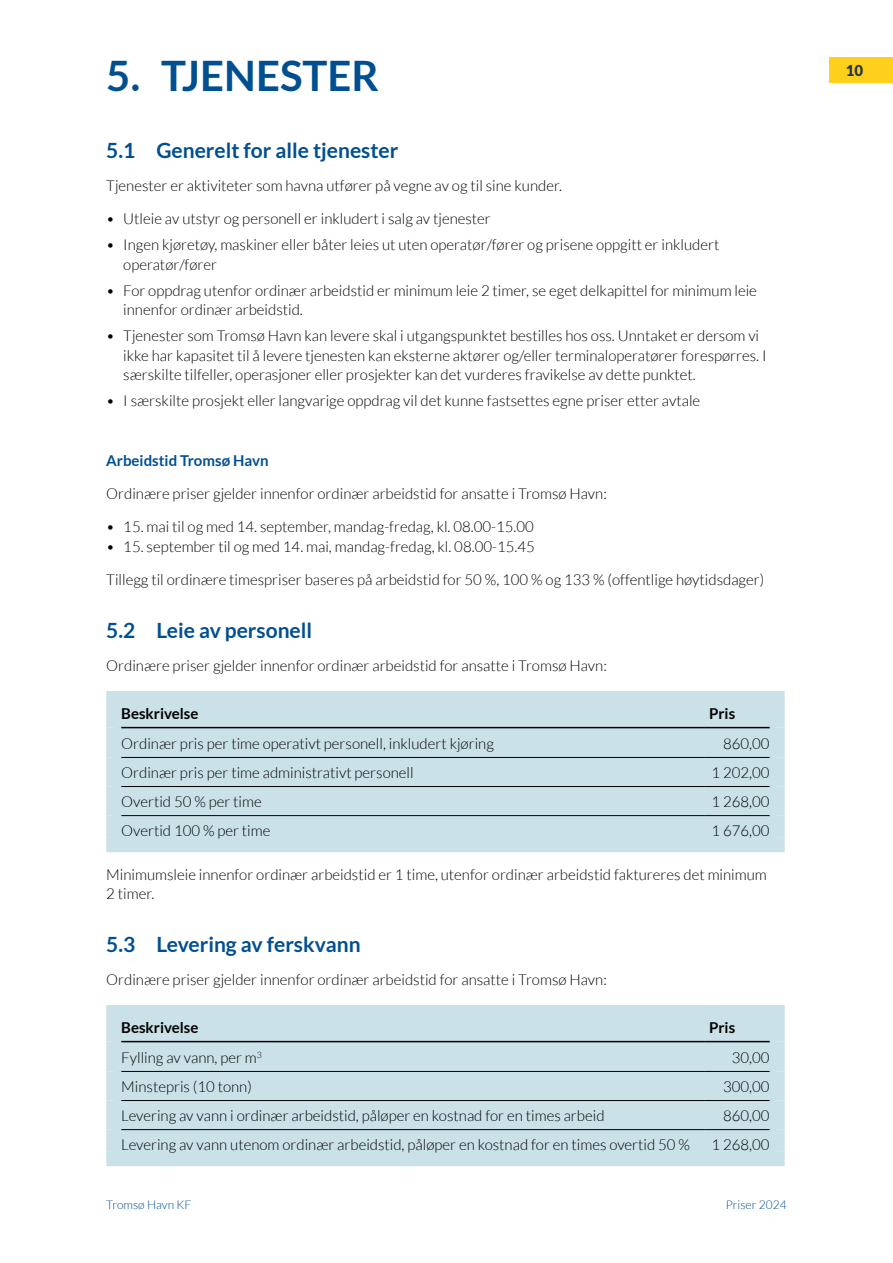
<style>
.page{position:relative;width:893px;height:1263px;background:#fff}
.page>*{position:absolute;margin:0;border:0;box-sizing:border-box;transform-origin:0 0}
.t1{font:700 42px "Lato";color:#004f91}
.t2{font:700 21px "Lato";color:#004f91}
.t3{font:300 15px/19.5px "Lato";color:#000}
.t4{font:700 15px "Lato";color:#000}
.t5{font:700 15px "Lato";color:#004f91}
.t6{font:900 15px "Lato";color:#283542}
.t7{font:300 12px "Lato";color:#004f91}
</style>
<div class="page">
<div style="left:829px;top:57px;width:64px;height:26px;background:#fecf1b"></div>
<div style="left:121px;top:706px;width:649px;height:131px;background:#cae1e8"></div>
<div style="left:106px;top:691px;width:599px;height:15px;background:#cae1e8"></div>
<div style="left:106px;top:706px;width:15px;height:22px;background:#cae1e8"></div>
<div style="left:705px;top:691px;width:80px;height:15px;background:#cae1e8"></div>
<div style="left:106px;top:728px;width:15px;height:29px;background:#cae1e8"></div>
<div style="left:106px;top:757px;width:15px;height:29px;background:#cae1e8"></div>
<div style="left:106px;top:786px;width:15px;height:30px;background:#cae1e8"></div>
<div style="left:106px;top:816px;width:15px;height:21px;background:#cae1e8"></div>
<div style="left:770px;top:706px;width:15px;height:22px;background:#cae1e8"></div>
<div style="left:770px;top:728px;width:15px;height:29px;background:#cae1e8"></div>
<div style="left:770px;top:757px;width:15px;height:29px;background:#cae1e8"></div>
<div style="left:770px;top:786px;width:15px;height:30px;background:#cae1e8"></div>
<div style="left:770px;top:816px;width:15px;height:21px;background:#cae1e8"></div>
<hr style="left:121px;top:727px;width:584px;height:1px;background:#000">
<hr style="left:705px;top:727px;width:65px;height:1px;background:#000">
<hr style="left:121px;top:757px;width:584px;height:1px;background:#000">
<hr style="left:705px;top:757px;width:65px;height:1px;background:#000">
<hr style="left:121px;top:786px;width:584px;height:1px;background:#000">
<hr style="left:705px;top:786px;width:65px;height:1px;background:#000">
<hr style="left:121px;top:815px;width:584px;height:1px;background:#000">
<hr style="left:705px;top:815px;width:65px;height:1px;background:#000">
<div style="left:106px;top:837px;width:599px;height:15px;background:#cae1e8"></div>
<div style="left:705px;top:837px;width:80px;height:15px;background:#cae1e8"></div>
<div style="left:121px;top:1020px;width:649px;height:131px;background:#cae1e8"></div>
<div style="left:106px;top:1005px;width:599px;height:15px;background:#cae1e8"></div>
<div style="left:106px;top:1020px;width:15px;height:21px;background:#cae1e8"></div>
<div style="left:705px;top:1005px;width:80px;height:15px;background:#cae1e8"></div>
<div style="left:106px;top:1041px;width:15px;height:30px;background:#cae1e8"></div>
<div style="left:106px;top:1071px;width:15px;height:29px;background:#cae1e8"></div>
<div style="left:106px;top:1100px;width:15px;height:29px;background:#cae1e8"></div>
<div style="left:106px;top:1129px;width:15px;height:22px;background:#cae1e8"></div>
<div style="left:770px;top:1020px;width:15px;height:21px;background:#cae1e8"></div>
<div style="left:770px;top:1041px;width:15px;height:30px;background:#cae1e8"></div>
<div style="left:770px;top:1071px;width:15px;height:29px;background:#cae1e8"></div>
<div style="left:770px;top:1100px;width:15px;height:29px;background:#cae1e8"></div>
<div style="left:770px;top:1129px;width:15px;height:22px;background:#cae1e8"></div>
<hr style="left:121px;top:1041px;width:584px;height:1px;background:#000">
<hr style="left:705px;top:1041px;width:65px;height:1px;background:#000">
<hr style="left:121px;top:1071px;width:584px;height:1px;background:#000">
<hr style="left:705px;top:1071px;width:65px;height:1px;background:#000">
<hr style="left:121px;top:1100px;width:584px;height:1px;background:#000">
<hr style="left:705px;top:1100px;width:65px;height:1px;background:#000">
<hr style="left:121px;top:1129px;width:584px;height:1px;background:#000">
<hr style="left:705px;top:1129px;width:65px;height:1px;background:#000">
<div style="left:106px;top:1151px;width:599px;height:15px;background:#cae1e8"></div>
<div style="left:705px;top:1151px;width:80px;height:15px;background:#cae1e8"></div>
<h1 class="t1" style="left:106px;top:52px;width:274px">5. TJENESTER</h1>
<h2 class="t2" style="left:106px;top:138px;width:294px">5.1 Generelt for alle tjenester</h2>
<p class="t3" style="left:106px;top:176px;width:457px">Tjenester er aktiviteter som havna utfører på vegne av og til sine kunder.</p>
<p class="t3" style="left:106px;top:209px;width:386px">• Utleie av utstyr og personell er inkludert i salg av tjenester</p>
<p class="t3" style="left:123px;top:235px;width:598px;text-indent:-17px">• Ingen kjøretøy, maskiner eller båter leies ut uten operatør/fører og prisene oppgitt er inkludert operatør/fører</p>
<p class="t3" style="left:123px;top:281px;width:635px;text-indent:-17px">• For oppdrag utenfor ordinær arbeidstid er minimum leie 2 timer, se eget delkapittel for minimum leie innenfor ordinær arbeidstid.</p>
<p class="t3" style="left:123px;top:326px;width:645px;text-indent:-17px">• Tjenester som Tromsø Havn kan levere skal i utgangspunktet bestilles hos oss. Unntaket er dersom vi ikke har kapasitet til å levere tjenesten kan eksterne aktører og/eller terminaloperatører forespørres. I særskilte tilfeller, operasjoner eller prosjekter kan det vurderes fravikelse av dette punktet.</p>
<p class="t3" style="left:106px;top:391px;width:595px">• I særskilte prosjekt eller langvarige oppdrag vil det kunne fastsettes egne priser etter avtale</p>
<p class="t5" style="left:106px;top:451px;width:164px">Arbeidstid Tromsø Havn</p>
<p class="t3" style="left:106px;top:484px;width:502px">Ordinære priser gjelder innenfor ordinær arbeidstid for ansatte i Tromsø Havn:</p>
<p class="t3" style="left:106px;top:517px;width:429px">• 15. mai til og med 14. september, mandag-fredag, kl. 08.00-15.00</p>
<p class="t3" style="left:106px;top:537px;width:430px">• 15. september til og med 14. mai, mandag-fredag, kl. 08.00-15.45</p>
<p class="t3" style="left:106px;top:570px;width:659px">Tillegg til ordinære timespriser baseres på arbeidstid for 50 %, 100 % og 133 % (offentlige høytidsdager)</p>
<h2 class="t2" style="left:106px;top:618px;width:207px">5.2 Leie av personell</h2>
<p class="t3" style="left:106px;top:656px;width:502px">Ordinære priser gjelder innenfor ordinær arbeidstid for ansatte i Tromsø Havn:</p>
<p class="t4" style="left:121px;top:705px;width:79px">Beskrivelse</p>
<p class="t4" style="left:709px;top:705px;width:28px">Pris</p>
<p class="t3" style="left:121px;top:734px;width:374px">Ordinær pris per time operativt personell, inkludert kjøring</p>
<p class="t3" style="left:723px;top:734px;width:48px">860,00</p>
<p class="t3" style="left:121px;top:763px;width:294px">Ordinær pris per time administrativt personell</p>
<p class="t3" style="left:712px;top:763px;width:60px">1 202,00</p>
<p class="t3" style="left:121px;top:792px;width:142px">Overtid 50 % per time</p>
<p class="t3" style="left:712px;top:792px;width:60px">1 268,00</p>
<p class="t3" style="left:121px;top:821px;width:151px">Overtid 100 % per time</p>
<p class="t3" style="left:712px;top:821px;width:60px">1 676,00</p>
<p class="t3" style="left:106px;top:864px;width:662px">Minimumsleie innenfor ordinær arbeidstid er 1 time, utenfor ordinær arbeidstid faktureres det minimum<br>2 timer.</p>
<h2 class="t2" style="left:106px;top:932px;width:256px">5.3 Levering av ferskvann</h2>
<p class="t3" style="left:106px;top:970px;width:502px">Ordinære priser gjelder innenfor ordinær arbeidstid for ansatte i Tromsø Havn:</p>
<p class="t4" style="left:121px;top:1019px;width:79px">Beskrivelse</p>
<p class="t4" style="left:709px;top:1019px;width:28px">Pris</p>
<p class="t3" style="left:121px;top:1048px;width:142px">Fylling av vann, per m<sup>3</sup></p>
<p class="t3" style="left:732px;top:1048px;width:39px">30,00</p>
<p class="t3" style="left:121px;top:1077px;width:132px">Minstepris (10 tonn)</p>
<p class="t3" style="left:723px;top:1077px;width:48px">300,00</p>
<p class="t3" style="left:121px;top:1106px;width:485px">Levering av vann i ordinær arbeidstid, påløper en kostnad for en times arbeid</p>
<p class="t3" style="left:723px;top:1106px;width:48px">860,00</p>
<p class="t3" style="left:121px;top:1135px;width:570px">Levering av vann utenom ordinær arbeidstid, påløper en kostnad for en times overtid 50 %</p>
<p class="t3" style="left:712px;top:1135px;width:60px">1 268,00</p>
<p class="t7" style="left:106px;top:1198px;width:87px">Tromsø Havn KF</p>
<p class="t7" style="left:726px;top:1198px;width:62px">Priser 2024</p>
<p class="t6" style="left:846px;top:62px;width:19px">10</p>
</div>
